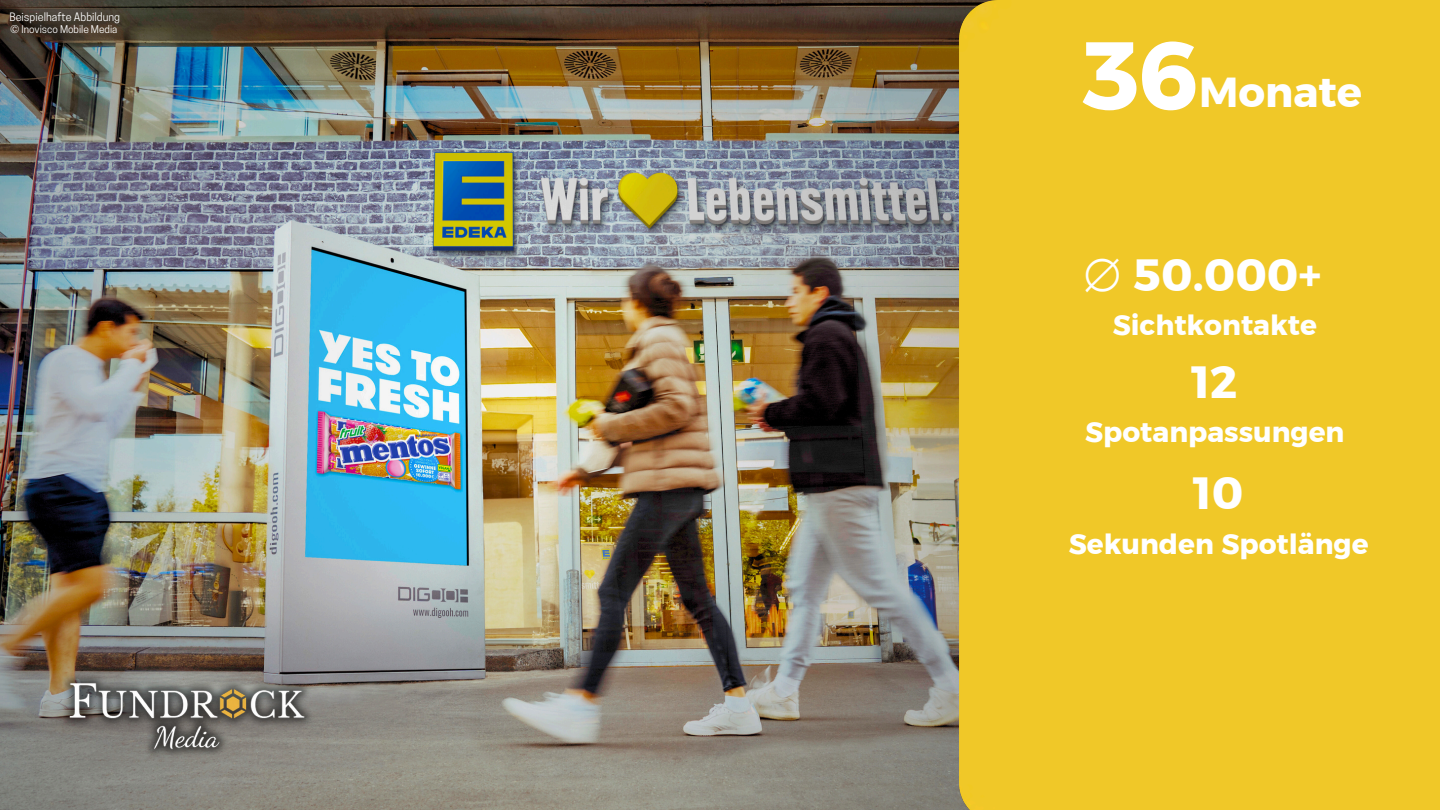
<style>
.page{position:relative;width:1440px;height:810px;background:#fff}
.page>*{position:absolute;margin:0;border:0;box-sizing:border-box;transform-origin:0 0}
.t1{font:96px "Kief Montaser Bold";color:#fff}
.t2{font:45px "Kief Montaser Bold";color:#fff}
.t3{font:41.8px "Kief Montaser Bold";color:#fff}
.t4{font:28px "Kief Montaser Bold";color:#fff}
.t5{font:10.9px "Cooper Hewitt";color:#fff}
.t6{font:10.1px "Cooper Hewitt";color:#fff}
.s1{font-family:"Free Sans"}
</style>
<div class="page">
<img style="left:0;top:0;width:959px;height:810px">
<div style="left:959px;top:0;width:481px;height:810px;background:#f0c828"></div>
<img style="left:58px;top:660px;width:256px;height:111px">
<p class="t5" style="left:9px;top:13px;width:112px">Beispielhafte Abbildung</p>
<p class="t6" style="left:10px;top:26px;width:109px">© Inovisco Mobile Media</p>
<p class="t1" style="left:1082px;top:17px;width:120px">36</p>
<h2 class="t3" style="left:1199px;top:66px;width:164px">Monate</h2>
<h2 class="t2" style="left:1084px;top:247px;width:239px"><span class="s1">⌀</span> 50.000+</h2>
<h2 class="t4" style="left:1113px;top:308px;width:206px">Sichtkontakte</h2>
<h2 class="t2" style="left:1192px;top:354px;width:47px">12</h2>
<h2 class="t4" style="left:1085px;top:415px;width:261px">Spotanpassungen</h2>
<h1 class="t2" style="left:1194px;top:466px;width:51px">10</h1>
<h1 class="t4" style="left:1069px;top:526px;width:301px">Sekunden Spotlänge</h1>
</div>
